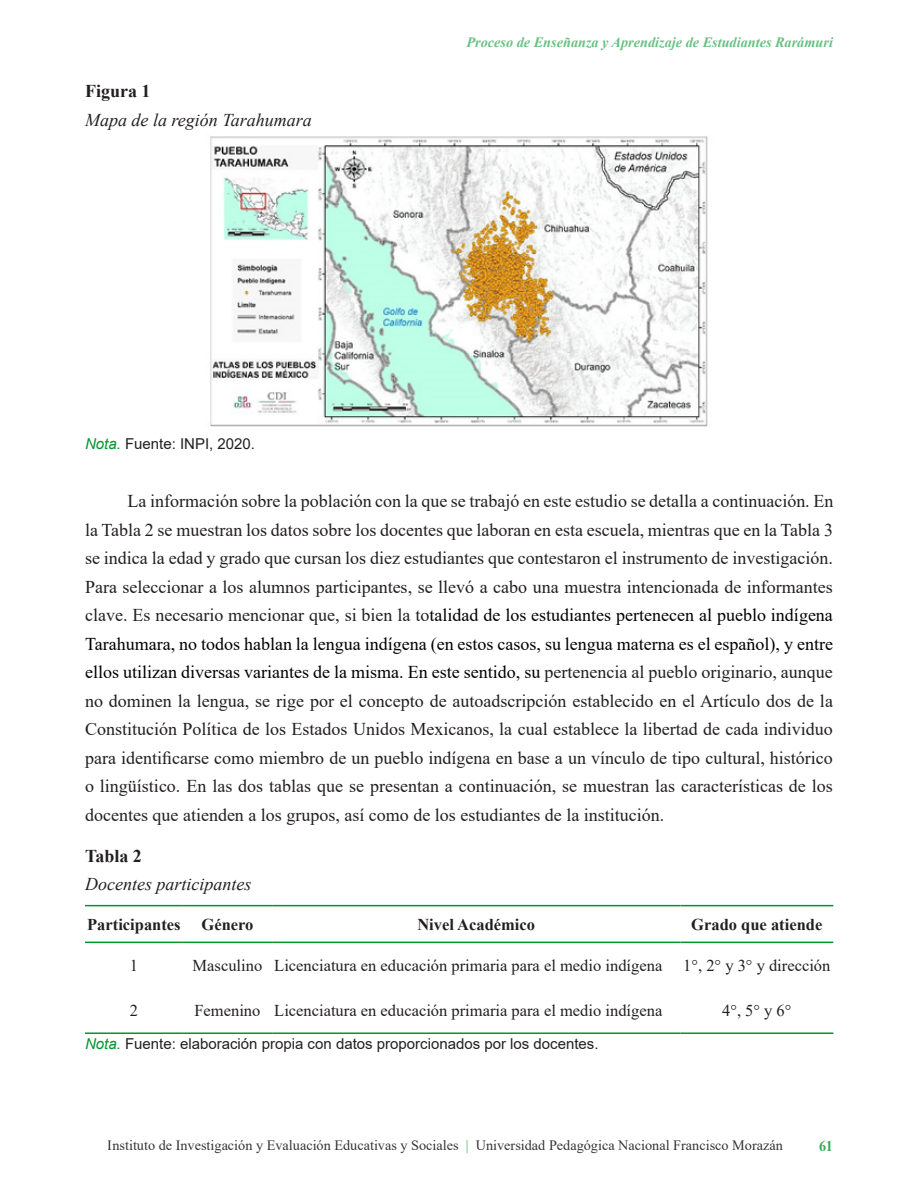
<style>
.page{position:relative;width:918px;height:1188px;background:#fff}
.page>*{position:absolute;margin:0;border:0;box-sizing:border-box;transform-origin:0 0}
.Body{font:18px/28.5px "Times New Roman";color:#231f20;text-align:justify}
.TableFigure_Title{font:italic 18px "Times New Roman";color:#231f20}
.SubTitle_Style{font:700 18px "Times New Roman";color:#231f20}
.Table-Content{font:16.5px "Times New Roman";color:#231f20}
.Table-Content-2{font:700 16.5px "Times New Roman";color:#231f20}
.Foot-TablesFigures{font:15px "Arial";color:#231f20}
.t1{font:700 15px "Times New Roman";color:#00962e;scale:.94 1}
.t2{font:14.25px "Times New Roman";color:#000}
.t3{font:italic 700 14.25px "Times New Roman";color:#00962e}
.s1{font-style:italic;color:#00962e}
.s2{color:#000}
.s3{color:#00962e}
</style>
<div class="page">
<img style="left:210px;top:136px;width:498px;height:291px">
<hr style="left:85px;top:1032px;width:98px;height:2px;background:#00962e">
<hr style="left:183px;top:1032px;width:89px;height:2px;background:#00962e">
<hr style="left:272px;top:1032px;width:408px;height:2px;background:#00962e">
<hr style="left:680px;top:1032px;width:153px;height:2px;background:#00962e">
<hr style="left:85px;top:905px;width:98px;height:1px;background:#00962e">
<hr style="left:183px;top:905px;width:89px;height:1px;background:#00962e">
<hr style="left:272px;top:905px;width:408px;height:1px;background:#00962e">
<hr style="left:680px;top:905px;width:153px;height:1px;background:#00962e">
<hr style="left:85px;top:942px;width:98px;height:1px;background:#00962e">
<hr style="left:183px;top:942px;width:89px;height:1px;background:#00962e">
<hr style="left:272px;top:942px;width:408px;height:1px;background:#00962e">
<hr style="left:680px;top:942px;width:153px;height:1px;background:#00962e">
<p class="SubTitle_Style" style="left:85px;top:78px;width:67px">Figura 1</p>
<p class="TableFigure_Title" style="left:85px;top:107px;width:228px">Mapa de la región Tarahumara</p>
<p class="Foot-TablesFigures" style="left:85px;top:433px;width:172px"><span class="s1">Nota.</span> Fuente: INPI, 2020.</p>
<p class="t3" style="left:467px;top:33px;width:368px">Proceso de Enseñanza y Aprendizaje de Estudiantes Rarámuri</p>
<p class="Body" style="left:85px;top:486px;width:750px;text-indent:43px">La información sobre la población con la que se trabajó en este estudio se detalla a continuación. En la Tabla 2 se muestran los datos sobre los docentes que laboran en esta escuela, mientras que en la Tabla 3 se indica la edad y grado que cursan los diez estudiantes que contestaron el instrumento de investigación.<br>Para seleccionar a los alumnos participantes, se llevó a cabo una muestra intencionada de informantes clave. Es necesario mencionar que, si bien la to<span class="s2">talidad de los estudiantes pertenecen al pueblo indígena Tarahumara, no todos hablan la lengua indígena (en estos casos, su lengua materna es el español), y entre ellos utilizan diversas variantes de la misma. En este sentido, su</span> pertenencia al pueblo originario, aunque no dominen la lengua, se rige por el concepto de autoadscripción establecido en el Artículo dos de la Constitución Política de los Estados Unidos Mexicanos, la cual establece la libertad de cada individuo para identificarse como miembro de un pueblo indígena en base a un vínculo de tipo cultural, histórico o lingüístico. En las dos tablas que se presentan a continuación, se muestran las características de los docentes que atienden a los grupos, así como de los estudiantes de la institución.</p>
<p class="SubTitle_Style" style="left:85px;top:843px;width:58px">Tabla 2</p>
<p class="TableFigure_Title" style="left:85px;top:872px;width:168px">Docentes participantes</p>
<p class="Table-Content-2" style="left:87px;top:912px;width:95px">Participantes</p>
<p class="Table-Content-2" style="left:202px;top:912px;width:53px">Género</p>
<p class="Table-Content-2" style="left:417px;top:912px;width:119px">Nivel Académico</p>
<p class="Table-Content-2" style="left:691px;top:912px;width:133px">Grado que atiende</p>
<p class="Table-Content" style="left:130px;top:954px;width:10px">1</p>
<p class="Table-Content" style="left:193px;top:954px;width:71px">Masculino</p>
<p class="Table-Content" style="left:274px;top:954px;width:390px">Licenciatura en educación primaria para el medio indígena</p>
<p class="Table-Content" style="left:683px;top:954px;width:149px">1°, 2° y 3° y dirección</p>
<p class="Table-Content" style="left:130px;top:999px;width:10px">2</p>
<p class="Table-Content" style="left:194px;top:999px;width:67px">Femenino</p>
<p class="Table-Content" style="left:274px;top:999px;width:390px">Licenciatura en educación primaria para el medio indígena</p>
<p class="Table-Content" style="left:722px;top:999px;width:71px">4°, 5° y 6°</p>
<p class="Foot-TablesFigures" style="left:85px;top:1033px;width:515px"><span class="s1">Nota.</span> Fuente: elaboración propia con datos proporcionados por los docentes.</p>
<p class="t2" style="left:108px;top:1136px;width:677px">Instituto de Investigación y Evaluación Educativas y Sociales <span class="s3">|</span> Universidad Pedagógica Nacional Francisco Morazán</p>
<p class="t1" style="left:819px;top:1135px;width:16px">61</p>
</div>
